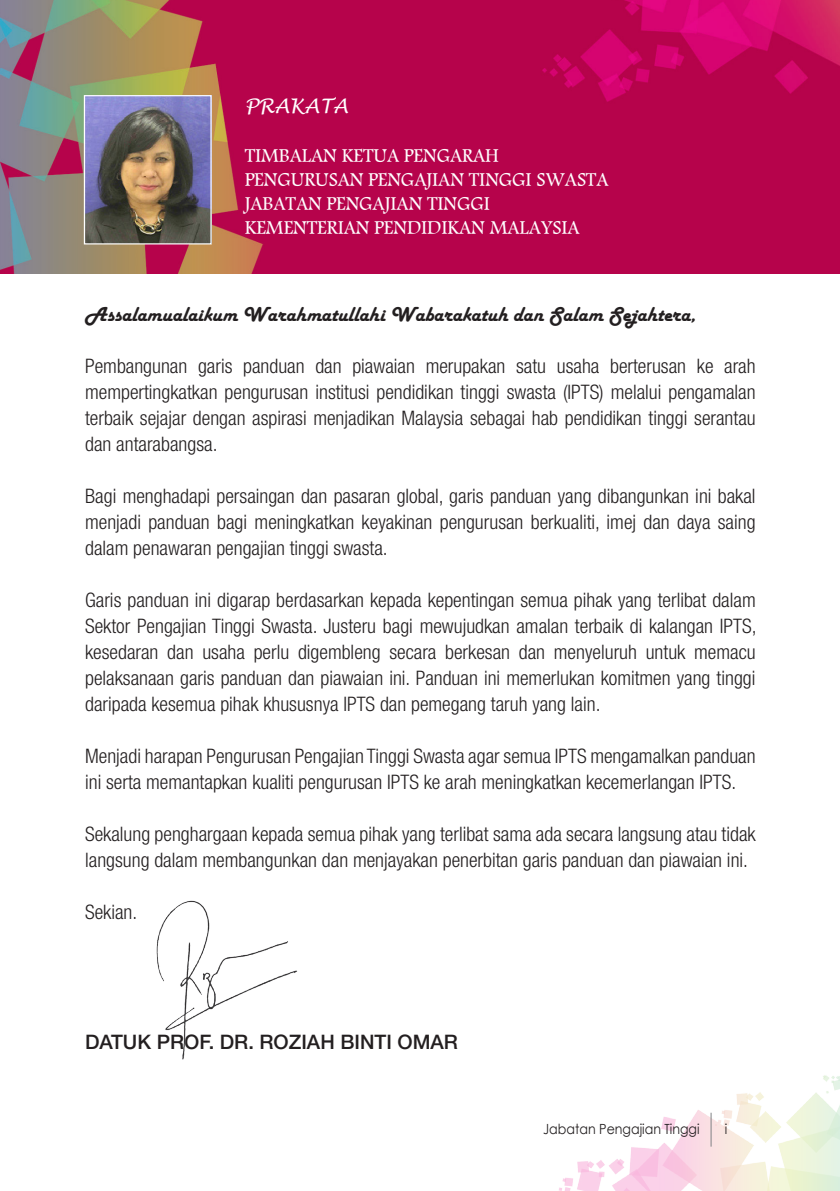
<style>
.page{position:relative;width:840px;height:1191px;background:#fff}
.page>*{position:absolute;margin:0;border:0;box-sizing:border-box;transform-origin:0 0}
.t1{font:21px "Harlow Solid";color:#231f20}
.t2{font:300 condensed 20px/26px "Helvetica Neue";color:#231f20;text-align:justify}
.t3{font:20px "Andalus";color:#fff}
.t4{font:500 20px "Helvetica Neue";color:#231f20}
.t5{font:italic 20px "Lucida Handwriting";color:#fff}
.t6{font:14px "Century Gothic";color:#231f20;scale:.9 1}
</style>
<div class="page">
<img style="left:559px;top:1075px;width:280px;height:116px">
<hr style="left:710px;top:1112px;width:1px;height:34px;background:#808285">
<img style="left:0;top:0;width:839px;height:274px">
<img style="left:156px;top:900px;width:141px;height:160px">
<img style="left:86px;top:97px;width:123px;height:145px">
<div style="left:84px;top:95px;width:127px;height:149px;border:1px solid #fff"></div>
<p class="t5" style="left:244px;top:94px;width:105px">PRAKATA</p>
<p class="t3" style="left:244px;top:141px;width:255px">TIMBALAN KETUA PENGARAH</p>
<p class="t3" style="left:244px;top:165px;width:365px">PENGURUSAN PENGAJIAN TINGGI SWASTA</p>
<p class="t3" style="left:244px;top:189px;width:246px">JABATAN PENGAJIAN TINGGI</p>
<p class="t3" style="left:244px;top:213px;width:336px">KEMENTERIAN PENDIDIKAN MALAYSIA</p>
<p class="t1" style="left:85px;top:303px;width:611px">Assalamualaikum Warahmatullahi Wabarakatuh dan Salam Sejahtera,</p>
<p class="t2" style="left:85px;top:353px;width:671px">Pembangunan garis panduan dan piawaian merupakan satu usaha berterusan ke arah mempertingkatkan pengurusan institusi pendidikan tinggi swasta (IPTS) melalui pengamalan terbaik sejajar dengan aspirasi menjadikan Malaysia sebagai hab pendidikan tinggi serantau dan antarabangsa.</p>
<p class="t2" style="left:85px;top:483px;width:671px">Bagi menghadapi persaingan dan pasaran global, garis panduan yang dibangunkan ini bakal menjadi panduan bagi meningkatkan keyakinan pengurusan berkualiti, imej dan daya saing dalam penawaran pengajian tinggi swasta.</p>
<p class="t2" style="left:85px;top:587px;width:672px">Garis panduan ini digarap berdasarkan kepada kepentingan semua pihak yang terlibat dalam Sektor Pengajian Tinggi Swasta. Justeru bagi mewujudkan amalan terbaik di kalangan IPTS, kesedaran dan usaha perlu digembleng secara berkesan dan menyeluruh untuk memacu pelaksanaan garis panduan dan piawaian ini. Panduan ini memerlukan komitmen yang tinggi daripada kesemua pihak khususnya IPTS dan pemegang taruh yang lain.</p>
<p class="t2" style="left:85px;top:743px;width:671px">Menjadi harapan Pengurusan Pengajian Tinggi Swasta agar semua IPTS mengamalkan panduan ini serta memantapkan kualiti pengurusan IPTS ke arah meningkatkan kecemerlangan IPTS.</p>
<p class="t2" style="left:85px;top:821px;width:671px">Sekalung penghargaan kepada semua pihak yang terlibat sama ada secara langsung atau tidak langsung dalam membangunkan dan menjayakan penerbitan garis panduan dan piawaian ini.</p>
<p class="t2" style="left:85px;top:899px;width:54px">Sekian.</p>
<p class="t4" style="left:85px;top:1030px;width:374px">DATUK PROF. DR. ROZIAH BINTI OMAR</p>
<p class="t6" style="left:543px;top:1119px;width:175px">Jabatan Pengajian Tinggi</p>
<p class="t6" style="left:724px;top:1119px;width:4px">i</p>
</div>
